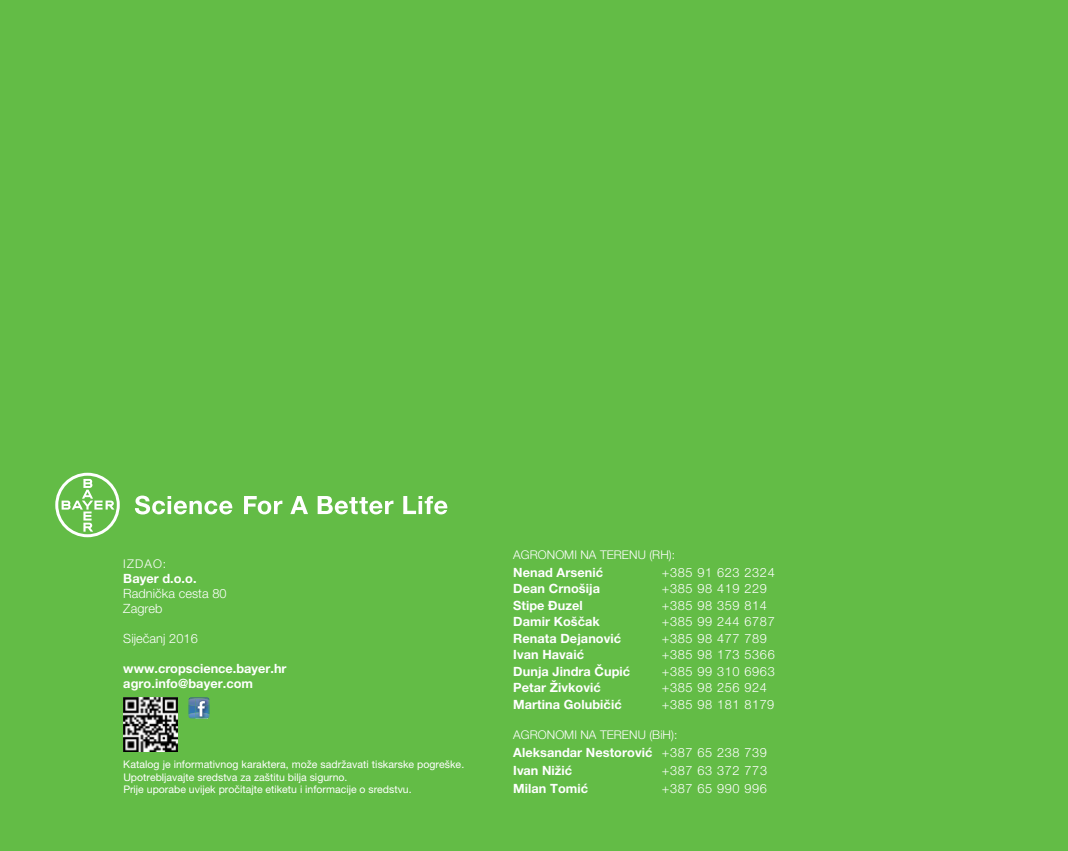
<style>
.page{position:relative;width:1068px;height:851px;background:#fff}
.page>*{position:absolute;margin:0;border:0;box-sizing:border-box;transform-origin:0 0}
.t1{font:700 12.75px/15px "Helvetica Neue LT Pro";letter-spacing:.005em;color:#fff}
.t2{font:300 12.75px "Helvetica Neue LT Pro";letter-spacing:.05em;color:#fff}
.t3{font:300 12.75px/15px "Helvetica Neue LT Pro";letter-spacing:.005em;color:#fff}
.t4{font:300 12px "Helvetica Neue LT Pro";letter-spacing:.005em;color:#fff}
.t5{font:10.5px/12.6px "Helvetica Neue LT Pro";color:#fff}
.s1{font-weight:300}
</style>
<div class="page">
<div style="left:0;top:0;width:1067px;height:850px;background:#63bc46"></div>
<svg style="left:189px;top:697px;width:19px;height:22px"></svg>
<img style="left:123px;top:697px;width:54px;height:54px">
<svg style="left:135px;top:495px;width:97px;height:19px"></svg>
<svg style="left:244px;top:496px;width:38px;height:18px"></svg>
<svg style="left:290px;top:496px;width:18px;height:18px"></svg>
<svg style="left:317px;top:496px;width:76px;height:18px"></svg>
<svg style="left:403px;top:496px;width:44px;height:18px"></svg>
<svg style="left:55px;top:472px;width:65px;height:65px"></svg>
<p class="t4" style="left:123px;top:556px;width:44px">IZDAO:</p>
<p class="t1" style="left:123px;top:570px;width:75px">Bayer d.o.o.</p>
<p class="t3" style="left:123px;top:585px;width:105px">Radnička cesta 80<br>Zagreb</p>
<p class="t3" style="left:123px;top:630px;width:76px">Siječanj 2016</p>
<p class="t1" style="left:123px;top:660px;width:165px">www.cropscience.bayer.hr agro.info@bayer.com</p>
<p class="t5" style="left:123px;top:757px;width:342px">Katalog je informativnog karaktera, može sadržavati tiskarske pogreške.<br>Upotrebljavajte sredstva za zaštitu bilja sigurno.<br>Prije uporabe uvijek pročitajte etiketu i informacije o sredstvu.</p>
<p class="t4" style="left:513px;top:547px;width:163px">AGRONOMI NA TERENU (RH):</p>
<p class="t1" style="left:513px;top:564px;width:91px">Nenad Arsenić</p>
<p class="t2" style="left:661px;top:564px;width:114px">+385 91 623 2324</p>
<p class="t1" style="left:513px;top:581px;width:88px">Dean Crnošija</p>
<p class="t2" style="left:661px;top:581px;width:107px">+385 98 419 229</p>
<p class="t1" style="left:513px;top:597px;width:71px">Stipe Đuzel</p>
<p class="t2" style="left:661px;top:597px;width:107px">+385 98 359 814</p>
<p class="t1" style="left:513px;top:614px;width:88px">Damir Koščak</p>
<p class="t2" style="left:661px;top:614px;width:114px">+385 99 244 6787</p>
<p class="t1" style="left:513px;top:630px;width:109px">Renata Dejanović</p>
<p class="t2" style="left:661px;top:630px;width:107px">+385 98 477 789</p>
<p class="t1" style="left:513px;top:647px;width:72px">Ivan Havaić</p>
<p class="t2" style="left:661px;top:646px;width:114px">+385 98 173 5366</p>
<p class="t1" style="left:513px;top:663px;width:118px">Dunja Jindra Čupić</p>
<p class="t2" style="left:661px;top:663px;width:114px">+385 99 310 6963</p>
<p class="t1" style="left:513px;top:679px;width:89px">Petar Živković</p>
<p class="t2" style="left:661px;top:679px;width:107px">+385 98 256 924</p>
<p class="t4" style="left:513px;top:727px;width:166px">AGRONOMI NA TERENU (BiH):</p>
<p class="t1" style="left:513px;top:743px;width:255px;line-height:18px">Aleksandar Nestorović <span class="s1">+387 65 238 739<br></span>Ivan Nižić</p>
<p class="t1" style="left:513px;top:696px;width:110px">Martina Golubičić</p>
<p class="t2" style="left:661px;top:696px;width:114px">+385 98 181 8179</p>
<p class="t2" style="left:661px;top:762px;width:107px">+387 63 372 773</p>
<p class="t1" style="left:513px;top:780px;width:76px">Milan Tomić</p>
<p class="t2" style="left:661px;top:780px;width:107px">+387 65 990 996</p>
</div>
